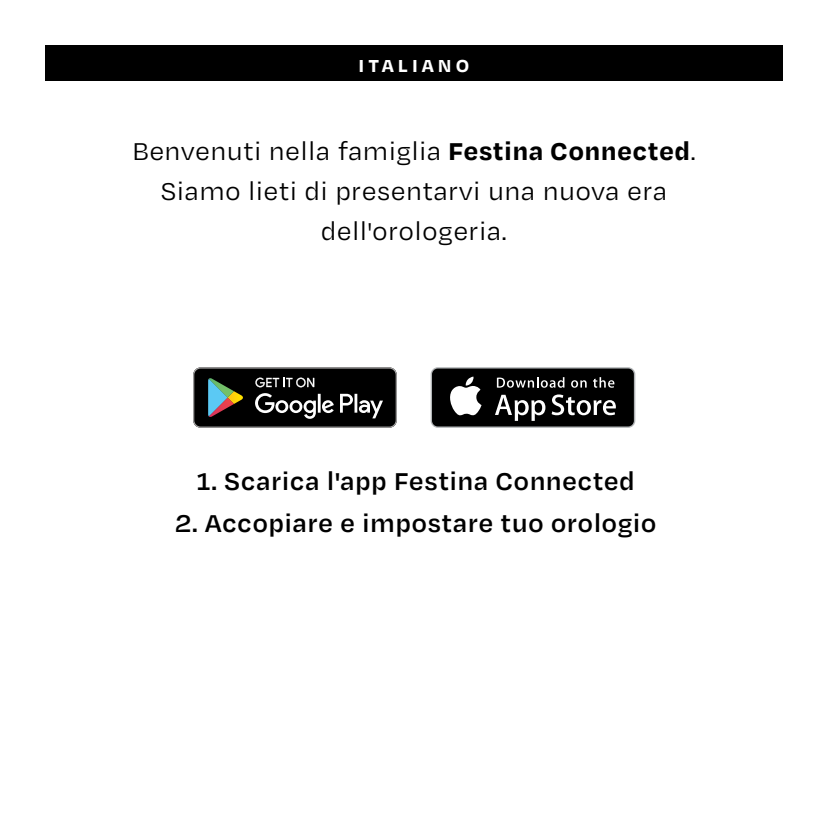
<style>
.page{position:relative;width:828px;height:828px;background:#fff}
.page>*{position:absolute;margin:0;border:0;box-sizing:border-box;transform-origin:0 0}
.t1{font:28px/40px "Degular Text";letter-spacing:.01em;color:#000;text-align:center}
.t2{font:600 28px "Degular Text";letter-spacing:.01em;color:#000}
.t3{font:700 20px "Degular Text";letter-spacing:.2em;color:#fff}
.s1{font-weight:700}
</style>
<div class="page">
<div style="left:45px;top:45px;width:737px;height:36px;background:#000"></div>
<svg style="left:193px;top:367px;width:204px;height:61px;background:#2b2d2c"></svg>
<svg style="left:431px;top:367px;width:204px;height:61px"></svg>
<div style="left:432px;top:368px;width:202px;height:58px;background:#000;border-radius:6px"></div>
<svg style="left:450px;top:377px;width:31px;height:38px"></svg>
<svg style="left:495px;top:395px;width:50px;height:26px"></svg>
<svg style="left:551px;top:394px;width:65px;height:21px"></svg>
<svg style="left:497px;top:377px;width:67px;height:11px"></svg>
<svg style="left:571px;top:380px;width:15px;height:8px"></svg>
<svg style="left:593px;top:377px;width:21px;height:11px"></svg>
<p class="t3" style="left:359px;top:52px;width:112px">ITALIANO</p>
<p class="t1" style="left:132px;top:130px;width:565px">Benvenuti nella famiglia <span class="s1">Festina Connected</span>.<br>Siamo lieti di presentarvi una nuova era dell'orologeria.</p>
<p class="t2" style="left:197px;top:463px;width:440px">1. Scarica l'app Festina Connected</p>
<p class="t2" style="left:175px;top:504px;width:483px">2. Accopiare e impostare tuo orologio</p>
</div>
